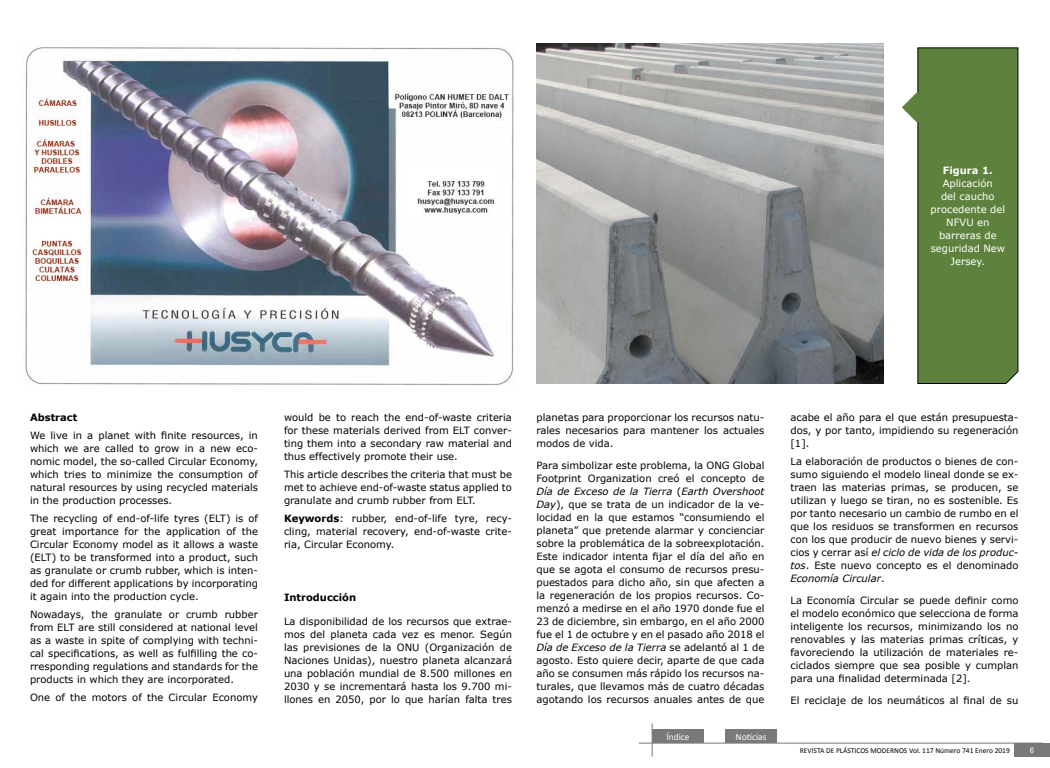
<style>
.page{position:relative;width:1050px;height:768px;background:#fff}
.page>*{position:absolute;margin:0;border:0;box-sizing:border-box;transform-origin:0 0}
.t1{font:10px/13px "Verdana";color:#000;text-align:justify}
.t2{font:10px/13px "Verdana";color:#fff;text-align:center}
.t3{font:700 10px "Verdana";color:#000}
.t4{font:700 10px "Verdana";color:#fff}
.t5{font:9.5px "Calibri";color:#fff}
.t6{font:8px "Rockwell";color:#fff}
.t7{font:7.5px "Calibri";color:#000}
.s1{font-weight:700}
.s2{font-style:italic}
</style>
<div class="page">
<hr style="left:639px;top:743px;width:404px;height:1px;background:#797979">
<hr style="left:652px;top:723px;width:1px;height:34px;background:#797979">
<div style="left:652px;top:729px;width:52px;height:14px;background:#797979"></div>
<div style="left:725px;top:729px;width:52px;height:14px;background:#797979"></div>
<div style="left:1014px;top:743px;width:36px;height:14px;background:#797979"></div>
<img style="left:25px;top:47px;width:489px;height:338px">
<div style="left:917px;top:47px;width:102px;height:337px;background:#5e823d"></div>
<svg style="left:902px;top:92px;width:31px;height:31px"></svg>
<img style="left:536px;top:44px;width:348px;height:340px">
<p class="t4" style="left:943px;top:163px;width:51px">Figura 1.</p>
<p class="t2" style="left:931px;top:177px;width:76px">Aplicación<br>del caucho procedente del<br>NFVU en barreras de seguridad New<br>Jersey.</p>
<p class="t3" style="left:30px;top:410px;width:49px">Abstract</p>
<p class="t1" style="left:30px;top:428px;width:230px">We live in a planet with finite resources, in which we are called to grow in a new eco&shy;nomic model, the so-called Circular Economy, which tries to minimize the consumption of natural resources by using recycled materials in the production processes.</p>
<p class="t1" style="left:30px;top:511px;width:230px">The recycling of end-of-life tyres (ELT) is of great importance for the application of the Circular Economy model as it allows a waste (ELT) to be transformed into a product, such as granulate or crumb rubber, which is inten&shy;ded for different applications by incorporating it again into the production cycle.</p>
<p class="t1" style="left:30px;top:607px;width:230px">Nowadays, the granulate or crumb rubber from ELT are still considered at national level as a waste in spite of complying with techni&shy;cal specifications, as well as fulfilling the co&shy;rresponding regulations and standards for the products in which they are incorporated.</p>
<p class="t1" style="left:30px;top:690px;width:229px">One of the motors of the Circular Economy</p>
<p class="t1" style="left:284px;top:410px;width:230px">would be to reach the end-of-waste criteria for these materials derived from ELT conver&shy;ting them into a secondary raw material and thus effectively promote their use.</p>
<p class="t1" style="left:284px;top:467px;width:229px">This article describes the criteria that must be met to achieve end-of-waste status applied to granulate and crumb rubber from ELT.</p>
<p class="t1" style="left:284px;top:511px;width:229px"><span class="s1">Keywords</span>: rubber, end-of-life tyre, recy&shy;cling, material recovery, end-of-waste crite&shy;ria, Circular Economy.</p>
<p class="t3" style="left:284px;top:590px;width:74px">Introducción</p>
<p class="t1" style="left:284px;top:614px;width:230px">La disponibilidad de los recursos que extrae&shy;mos del planeta cada vez es menor. Según las previsiones de la ONU (Organización de Naciones Unidas), nuestro planeta alcanzará una población mundial de 8.500 millones en 2030 y se incrementará hasta los 9.700 mi&shy;llones en 2050, por lo que harían falta tres</p>
<p class="t1" style="left:536px;top:410px;width:230px">planetas para proporcionar los recursos natu&shy;rales necesarios para mantener los actuales modos de vida.</p>
<p class="t1" style="left:536px;top:458px;width:230px">Para simbolizar este problema, la ONG Global Footprint Organization creó el concepto de <span class="s2">Día de Exceso de la Tierra</span> (<span class="s2">Earth Overshoot Day</span>), que se trata de un indicador de la ve&shy;locidad en la que estamos “consumiendo el planeta” que pretende alarmar y concienciar sobre la problemática de la sobreexplotación.<br>Este indicador intenta fijar el día del año en que se agota el consumo de recursos presu&shy;puestados para dicho año, sin que afecten a la regeneración de los propios recursos. Co&shy;menzó a medirse en el año 1970 donde fue el 23 de diciembre, sin embargo, en el año 2000 fue el 1 de octubre y en el pasado año 2018 el <span class="s2">Día de Exceso de la Tierra</span> se adelantó al 1 de agosto. Esto quiere decir, aparte de que cada año se consumen más rápido los recursos na&shy;turales, que llevamos más de cuatro décadas agotando los recursos anuales antes de que</p>
<p class="t5" style="left:666px;top:731px;width:25px">Índice</p>
<p class="t5" style="left:736px;top:731px;width:32px">Noticias</p>
<p class="t1" style="left:790px;top:410px;width:229px">acabe el año para el que están presupuesta&shy;dos, y por tanto, impidiendo su regeneración [1].</p>
<p class="t1" style="left:790px;top:454px;width:229px">La elaboración de productos o bienes de con&shy;sumo siguiendo el modelo lineal donde se ex&shy;traen las materias primas, se producen, se utilizan y luego se tiran, no es sostenible. Es por tanto necesario un cambio de rumbo en el que los residuos se transformen en recursos con los que producir de nuevo bienes y servi&shy;cios y cerrar así <span class="s2">el ciclo de vida de los produc&shy;tos</span>. Este nuevo concepto es el denominado <span class="s2">Economía Circular</span>.</p>
<p class="t1" style="left:790px;top:593px;width:230px">La Economía Circular se puede definir como el modelo económico que selecciona de forma inteligente los recursos, minimizando los no renovables y las materias primas críticas, y favoreciendo la utilización de materiales re&shy;ciclados siempre que sea posible y cumplan para una finalidad determinada [2].</p>
<p class="t1" style="left:790px;top:693px;width:229px">El reciclaje de los neumáticos al final de su</p>
<p class="t7" style="left:800px;top:746px;width:212px">REVISTA DE PLÁSTICOS MODERNOS Vol. 117 Número 741 Enero 2019</p>
<p class="t6" style="left:1030px;top:745px;width:6px">6</p>
</div>
